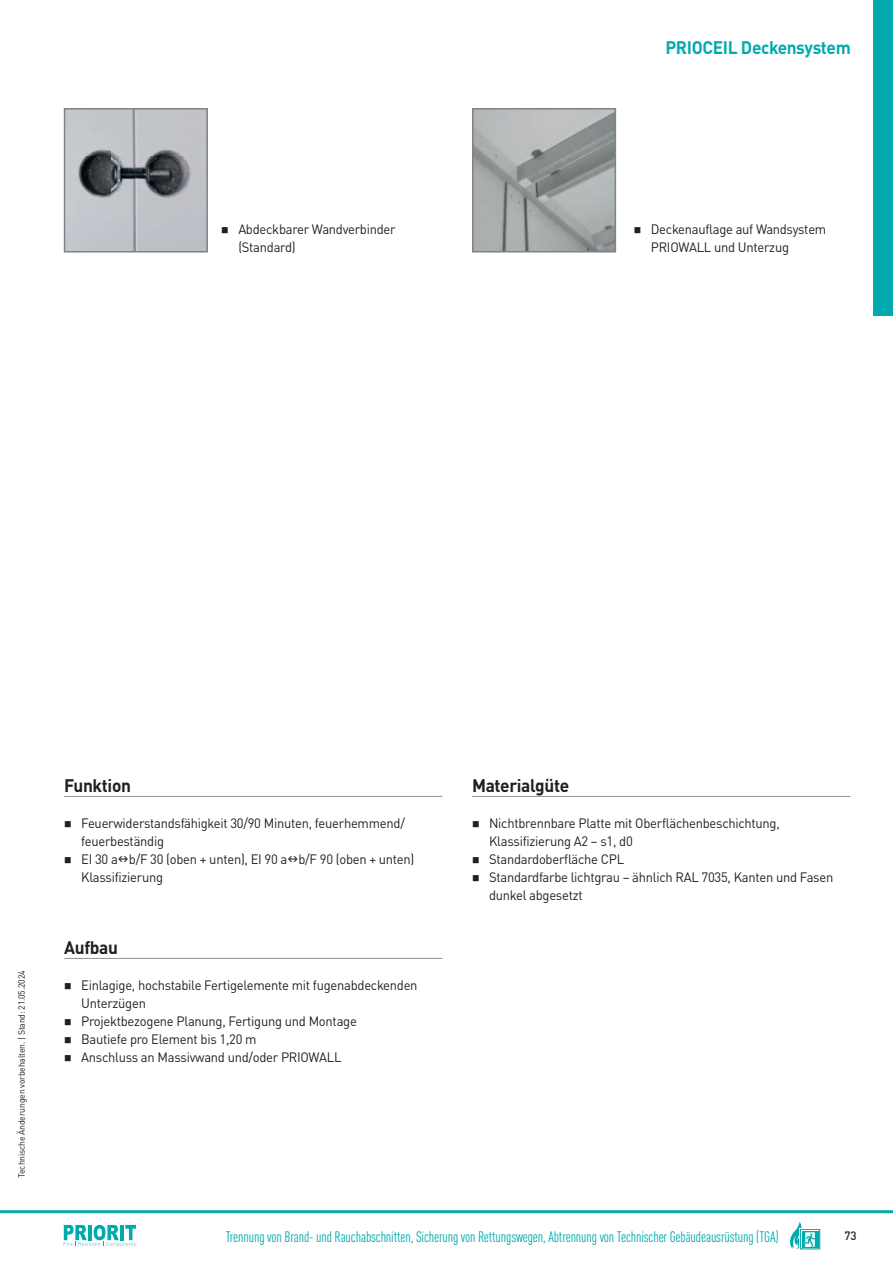
<style>
.page{position:relative;width:893px;height:1263px;background:#fff}
.page>*{position:absolute;margin:0;border:0;box-sizing:border-box;transform-origin:0 0}
.t1{font:700 18px "DINOT";letter-spacing:-.02em;color:#231f20;scale:.96 1}
.t2{font:700 18px "DINOT";letter-spacing:-.02em;color:#00aaad;scale:.96 1}
.t3{font:condensed 15px "DINOT";letter-spacing:-.01em;color:#00aaad}
.t4{font:13.5px/18px "DINOT";letter-spacing:-.02em;color:#231f20;scale:.96 1}
.t5{font:500 12px "DINOT";color:#231f20;scale:.96 1}
.t6{font:9px "DINOT";letter-spacing:-.02em;color:#231f20;scale:.96 1}
</style>
<div class="page">
<img style="left:67px;top:111px;width:138px;height:139px">
<div style="left:64px;top:108px;width:144px;height:145px;border:2px solid #808285"></div>
<img style="left:475px;top:111px;width:138px;height:139px">
<div style="left:472px;top:108px;width:144px;height:145px;border:2px solid #808285"></div>
<hr style="left:64px;top:958px;width:378px;height:1px;background:#939598">
<hr style="left:472px;top:796px;width:378px;height:1px;background:#939598">
<hr style="left:64px;top:796px;width:378px;height:1px;background:#939598">
<hr style="left:0;top:1210px;width:893px;height:3px;background:#00aaad">
<svg style="left:64px;top:1225px;width:72px;height:22px"></svg>
<div style="left:874px;top:0;width:19px;height:316px;background:#00aaad"></div>
<svg style="left:799px;top:1229px;width:22px;height:21px"></svg>
<div style="left:800px;top:1229px;width:20px;height:20px;border:1px solid #00aaad"></div>
<div style="left:801px;top:1231px;width:18px;height:17px;background:#00aaad"></div>
<svg style="left:790px;top:1222px;width:25px;height:27px"></svg>
<h1 class="t2" style="left:665px;top:39px;width:195px">PRIOCEIL Deckensystem</h1>
<p class="t4" style="left:238px;top:221px;width:165px;text-indent:-17px">■ Abdeckbarer Wandverbinder (Standard)</p>
<p class="t4" style="left:651px;top:221px;width:184px;text-indent:-17px">■ Deckenauflage auf Wandsystem<br>PRIOWALL und Unterzug</p>
<p class="t6" style="left:17px;top:1178px;width:217px;rotate:-90deg">Technische Änderungen vorbehalten. | Stand: 21.05.2024</p>
<h1 class="t1" style="left:64px;top:777px;width:71px">Funktion</h1>
<p class="t4" style="left:81px;top:815px;width:339px;text-indent:-17px">■ Feuerwiderstandsfähigkeit 30/90 Minuten, feuerhemmend/ feuerbeständig</p>
<p class="t4" style="left:81px;top:851px;width:349px;text-indent:-17px">■ EI 30 a■b/F 30 (oben + unten), EI 90 a■b/F 90 (oben + unten)<br>Klassifizierung</p>
<h1 class="t1" style="left:64px;top:939px;width:58px">Aufbau</h1>
<p class="t4" style="left:81px;top:977px;width:352px;text-indent:-17px">■ Einlagige, hochstabile Fertigelemente mit fugenabdeckenden<br>Unterzügen</p>
<p class="t4" style="left:64px;top:1013px;width:306px">■ Projektbezogene Planung, Fertigung und Montage</p>
<p class="t4" style="left:64px;top:1031px;width:202px">■ Bautiefe pro Element bis 1,20 m</p>
<p class="t4" style="left:64px;top:1049px;width:290px">■ Anschluss an Massivwand und/oder PRIOWALL</p>
<h1 class="t1" style="left:472px;top:777px;width:103px">Materialgüte</h1>
<p class="t4" style="left:489px;top:815px;width:304px;text-indent:-17px">■ Nichtbrennbare Platte mit Oberflächenbeschichtung,<br>Klassifizierung A2 – s1, d0</p>
<p class="t4" style="left:472px;top:851px;width:160px">■ Standardoberfläche CPL</p>
<p class="t4" style="left:489px;top:869px;width:360px;text-indent:-17px">■ Standardfarbe lichtgrau – ähnlich RAL 7035, Kanten und Fasen dunkel abgesetzt</p>
<p class="t3" style="left:226px;top:1229px;width:554px">Trennung von Brand- und Rauchabschnitten, Sicherung von Rettungswegen, Abtrennung von Technischer Gebäudeausrüstung (TGA)</p>
<p class="t5" style="left:844px;top:1230px;width:14px">73</p>
</div>
